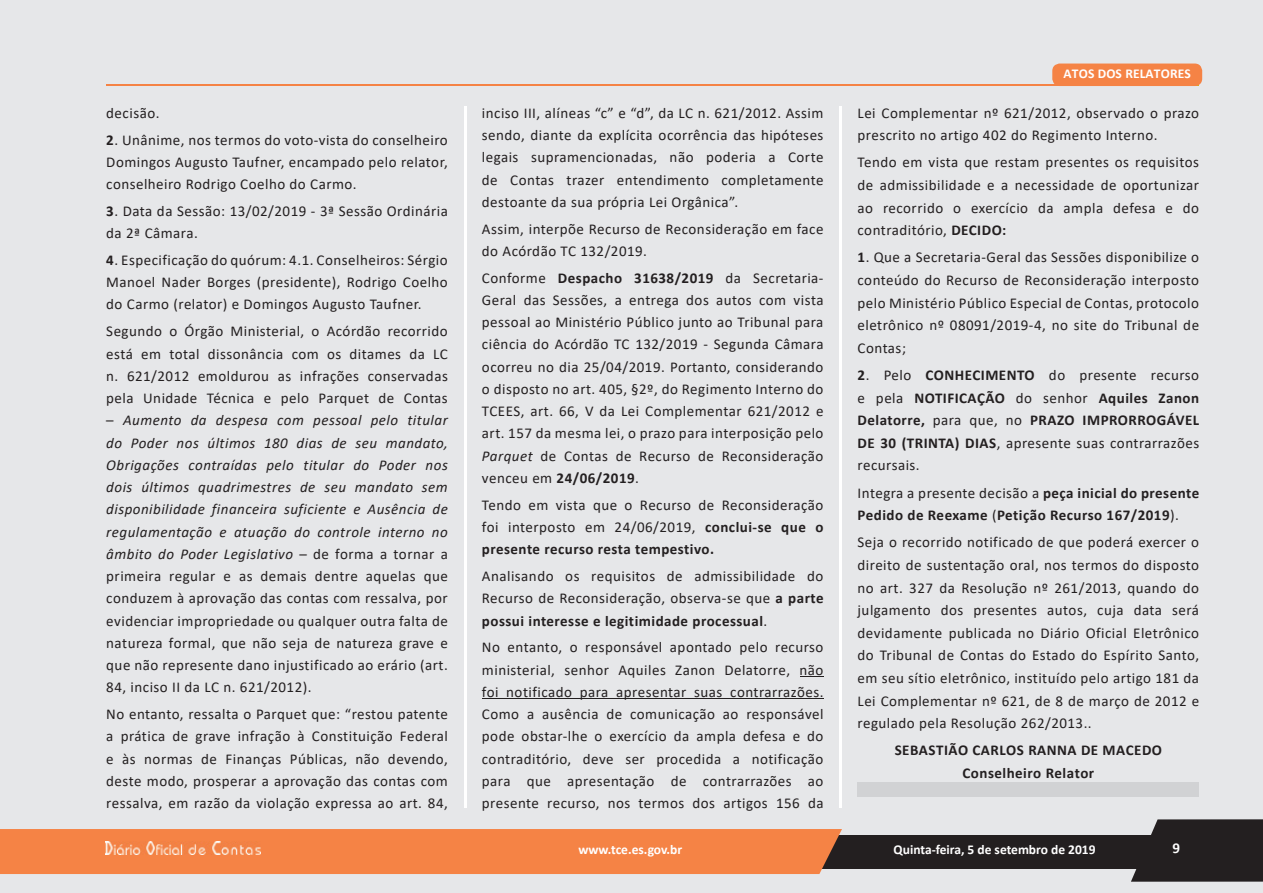
<style>
.page{position:relative;width:1263px;height:893px;background:#e6e7e9}
.page>*{position:absolute;margin:0;border:0;box-sizing:border-box;transform-origin:0 0}
.t1{font:15px/22.2px "Calibri";letter-spacing:.03em;color:#231f20;text-align:justify}
.t2{font:italic 15px/22.2px "Calibri";letter-spacing:.03em;color:#231f20;text-align:justify}
.t3{font:700 15px/22.6px "Calibri";letter-spacing:.03em;color:#231f20}
.t4{font:700 15px "Calibri";color:#fff}
.t5{font:700 13.5px "Calibri";color:#fff}
.s1{font-weight:700}
.s2{font-style:normal}
.s3{font-style:italic}
.s4{font-weight:400}
</style>
<div class="page">
<svg style="left:1131px;top:819px;width:132px;height:63px;background:#3b3738"></svg>
<div style="left:804px;top:835px;width:459px;height:33px;background:#231f20"></div>
<hr style="left:465px;top:106px;width:2px;height:702px;background:#fff">
<hr style="left:839px;top:106px;width:3px;height:702px;background:#fff">
<div style="left:0;top:829px;width:842px;height:45px;background:#f58345"></div>
<div style="left:1052px;top:64px;width:150px;height:22px;background:#f58345;border-radius:8px"></div>
<hr style="left:106px;top:85px;width:1021px;height:1px;background:#f58345">
<img style="left:105px;top:842px;width:156px;height:13px">
<svg style="left:800px;top:676px;width:23px;height:1px"></svg>
<hr style="left:482px;top:698px;width:341px;height:1px;background:#231f20">
<div style="left:857px;top:782px;width:342px;height:15px;background:#d1d2d4"></div>
<p class="t1" style="left:106px;top:101px;width:55px">decisão.</p>
<p class="t1" style="left:106px;top:128px;width:343px"><span class="s1">2</span>. Unânime, nos termos do voto-vista do conselheiro Domingos Augusto Taufner, encampado pelo relator, conselheiro Rodrigo Coelho do Carmo.</p>
<p class="t1" style="left:106px;top:199px;width:343px"><span class="s1">3</span>. Data da Sessão: 13/02/2019 - 3ª Sessão Ordinária da 2ª Câmara.</p>
<p class="t1" style="left:106px;top:248px;width:343px"><span class="s1">4</span>. Especificação do quórum: 4.1. Conselheiros: Sérgio Manoel Nader Borges (presidente), Rodrigo Coelho do Carmo (relator) e Domingos Augusto Taufner.</p>
<p class="t1" style="left:106px;top:320px;width:343px">Segundo o Órgão Ministerial, o Acórdão recorrido está em total dissonância com os ditames da LC n. 621/2012 emoldurou as infrações conservadas pela Unidade Técnica e pelo Parquet de Contas</p>
<p class="t2" style="left:106px;top:409px;width:343px"><span class="s2">–</span> Aumento da despesa com pessoal pelo titular do Poder nos últimos 180 dias de seu mandato, Obrigações contraídas pelo titular do Poder nos dois últimos quadrimestres de seu mandato sem disponibilidade financeira suficiente e Ausência de regulamentação e atuação do controle interno no âmbito do Poder Legislativo <span class="s2">– de forma a tornar a primeira regular e as demais dentre aquelas que conduzem à aprovação das contas com ressalva, por evidenciar impropriedade ou qualquer outra falta de natureza formal, que não seja de natureza grave e que não represente dano injustificado ao erário (art.<br>84, inciso II da LC n. 621/2012).</span></p>
<p class="t1" style="left:106px;top:703px;width:343px">No entanto, ressalta o Parquet que: “restou patente a prática de grave infração à Constituição Federal e às normas de Finanças Públicas, não devendo, deste modo, prosperar a aprovação das contas com ressalva, em razão da violação expressa ao art. 84,</p>
<p class="t1" style="left:482px;top:101px;width:343px">inciso III, alíneas “c” e “d”, da LC n. 621/2012. Assim sendo, diante da explícita ocorrência das hipóteses legais supramencionadas, não poderia a Corte de Contas trazer entendimento completamente destoante da sua própria Lei Orgânica”.</p>
<p class="t1" style="left:482px;top:217px;width:343px">Assim, interpõe Recurso de Reconsideração em face do Acórdão TC 132/2019.</p>
<p class="t1" style="left:482px;top:266px;width:343px">Conforme <span class="s1">Despacho 31638/2019</span> da Secretaria-Geral das Sessões, a entrega dos autos com vista pessoal ao Ministério Público junto ao Tribunal para ciência do Acórdão TC 132/2019 - Segunda Câmara ocorreu no dia 25/04/2019. Portanto, considerando o disposto no art. 405, §2º, do Regimento Interno do TCEES, art. 66, V da Lei Complementar 621/2012 e art. 157 da mesma lei, o prazo para interposição pelo <span class="s3">Parquet</span> de Contas de Recurso de Reconsideração venceu em <span class="s1">24/06/2019</span>.</p>
<p class="t1" style="left:482px;top:493px;width:343px">Tendo em vista que o Recurso de Reconsideração foi interposto em 24/06/2019, <span class="s1">conclui-se que o presente recurso resta tempestivo.</span></p>
<p class="t1" style="left:482px;top:564px;width:343px">Analisando os requisitos de admissibilidade do Recurso de Reconsideração, observa-se que <span class="s1">a parte possui interesse e legitimidade processual</span>.</p>
<p class="t1" style="left:482px;top:636px;width:343px">No entanto, o responsável apontado pelo recurso ministerial, senhor Aquiles Zanon Delatorre, não foi notificado para apresentar suas contrarrazões.<br>Como a ausência de comunicação ao responsável pode obstar-lhe o exercício da ampla defesa e do contraditório, deve ser procedida a notificação para que apresentação de contrarrazões ao presente recurso, nos termos dos artigos 156 da</p>
<p class="t5" style="left:578px;top:840px;width:105px">www.tce.es.gov.br</p>
<p class="t5" style="left:1063px;top:64px;width:129px">ATOS DOS RELATORES</p>
<p class="t1" style="left:857px;top:101px;width:343px;line-height:22.6px">Lei Complementar nº 621/2012, observado o prazo prescrito no artigo 402 do Regimento Interno.</p>
<p class="t1" style="left:857px;top:151px;width:343px;line-height:22.6px">Tendo em vista que restam presentes os requisitos de admissibilidade e a necessidade de oportunizar ao recorrido o exercício da ampla defesa e do contraditório, <span class="s1">DECIDO:</span></p>
<p class="t1" style="left:857px;top:246px;width:343px;line-height:22.6px"><span class="s1">1</span>. Que a Secretaria-Geral das Sessões disponibilize o conteúdo do Recurso de Reconsideração interposto pelo Ministério Público Especial de Contas, protocolo eletrônico nº 08091/2019-4, no site do Tribunal de Contas;</p>
<p class="t1" style="left:857px;top:363px;width:343px;line-height:22.6px"><span class="s1">2</span>. Pelo <span class="s1">CONHECIMENTO</span> do presente recurso e pela <span class="s1">NOTIFICAÇÃO</span> do senhor <span class="s1">Aquiles Zanon Delatorre,</span> para que, no <span class="s1">PRAZO IMPRORROGÁVEL DE 30 (TRINTA) DIAS</span>, apresente suas contrarrazões recursais.</p>
<p class="t3" style="left:857px;top:481px;width:343px"><span class="s4">Integra a presente decisão a</span> peça inicial do presente<br>Pedido de Reexame <span class="s4">(</span>Petição Recurso 167/2019<span class="s4">).</span></p>
<p class="t1" style="left:857px;top:531px;width:343px;line-height:22.6px">Seja o recorrido notificado de que poderá exercer o direito de sustentação oral, nos termos do disposto no art. 327 da Resolução nº 261/2013, quando do julgamento dos presentes autos, cuja data será devidamente publicada no Diário Oficial Eletrônico do Tribunal de Contas do Estado do Espírito Santo, em seu sítio eletrônico, instituído pelo artigo 181 da Lei Complementar nº 621, de 8 de março de 2012 e regulado pela Resolução 262/2013..</p>
<p class="t3" style="left:895px;top:739px;width:269px;text-align:center">SEBASTIÃO CARLOS RANNA DE MACEDO<br>Conselheiro Relator</p>
<p class="t5" style="left:893px;top:840px;width:204px">Quinta-feira, 5 de setembro de 2019</p>
<p class="t4" style="left:1172px;top:837px;width:9px">9</p>
</div>
